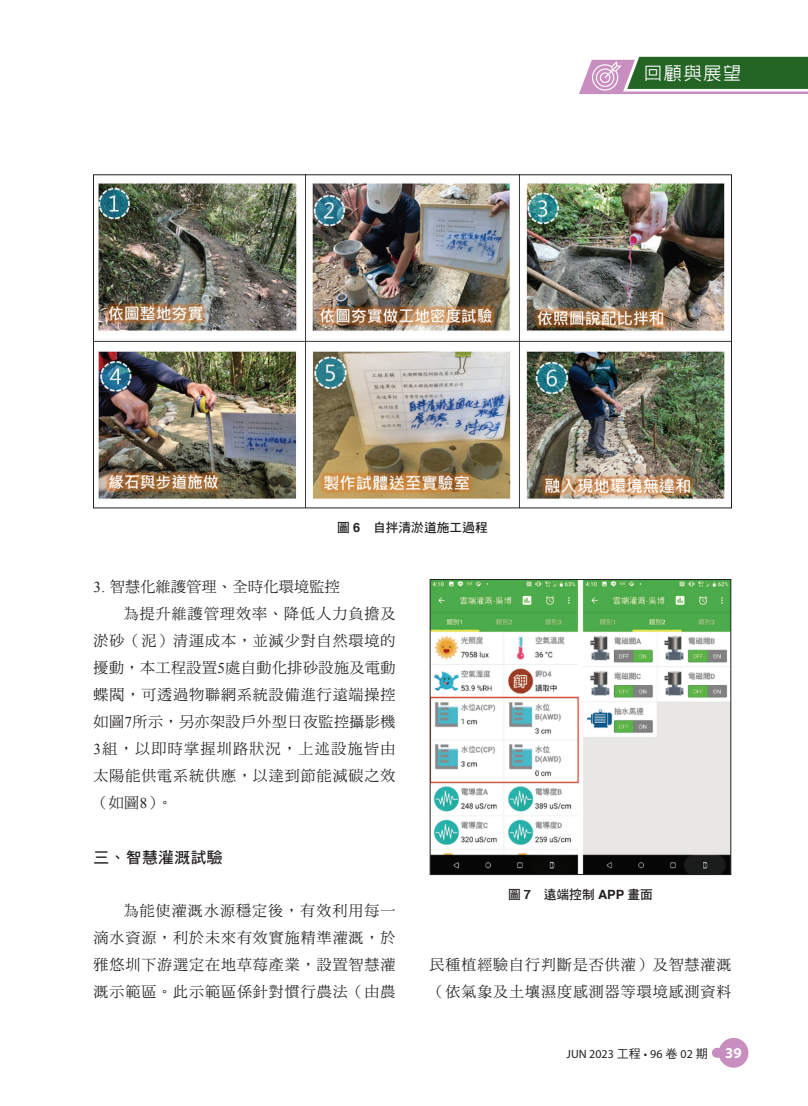
<style>
.page{position:relative;width:808px;height:1106px;background:#fff}
.page>*{position:absolute;margin:0;border:0;box-sizing:border-box;transform-origin:0 0}
.t1{font:500 18px "AR Hei B5";letter-spacing:.1em;color:#fff}
.t2{font:15.75px "DF Hei Std W7";letter-spacing:.03em;color:#231f20}
.t3{font:15px/27px "DF Ming Std W5";letter-spacing:.06em;color:#231f20;text-align:justify}
.t4{font:15px "DF Ming Std W5";letter-spacing:.035em;color:#231f20}
.t5{font:15px "DF Ming Std W5";letter-spacing:.09em;color:#231f20}
.t6{font:15px "DF Ming Std W5";letter-spacing:.025em;color:#231f20}
.t7{font:12.75px "DF Hei Std W7";color:#231f20}
.t8{font:12px "Myriad Pro";color:#231f20}
.s1{font-family:"Helvetica";font-weight:700}
.s2{font-family:"Times New Roman"}
.s3{font-family:"DF Hei Std W5"}
.s4{font-weight:700;font-size:15px;color:#fff}
</style>
<div class="page">
<svg style="left:579px;top:57px;width:229px;height:37px;background:#638262"></svg>
<div style="left:719px;top:1037px;width:29px;height:30px;background:#c78ebf;border-radius:50%"></div>
<div style="left:712px;top:1047px;width:26px;height:10px;background:#c78ebf;border-radius:5px"></div>
<img style="left:95px;top:176px;width:635px;height:330px">
<img style="left:432px;top:581px;width:297px;height:292px">
<div style="left:430px;top:579px;width:301px;height:296px;border:1px solid #231f20"></div>
<p class="t1" style="left:644px;top:64px;width:99px">回顧與展望</p>
<p class="t7" style="left:337px;top:520px;width:152px">圖 <span class="s1">6</span>　自拌清淤道施工過程</p>
<p class="t6" style="left:94px;top:578px;width:248px"><span class="s2">3.</span> 智慧化維護管理、全時化環境監控</p>
<p class="t3" style="left:124px;top:600px;width:273px">為提升維護管理效率、降低人力負擔及</p>
<p class="t3" style="left:94px;top:627px;width:303px">淤砂（泥）清運成本，並減少對自然環境的</p>
<p class="t4" style="left:94px;top:659px;width:303px">擾動，本工程設置<span class="s2">5</span>處自動化排砂設施及電動</p>
<p class="t3" style="left:94px;top:681px;width:303px">蝶閥，可透過物聯網系統設備進行遠端操控</p>
<p class="t4" style="left:94px;top:713px;width:303px">如圖<span class="s2">7</span>所示，另亦架設戶外型日夜監控攝影機</p>
<p class="t5" style="left:94px;top:740px;width:303px"><span class="s2">3</span>組，以即時掌握圳路狀況，上述設施皆由</p>
<p class="t3" style="left:94px;top:762px;width:303px">太陽能供電系統供應，以達到節能減碳之效</p>
<p class="t3" style="left:94px;top:789px;width:80px">（如圖<span class="s2">8</span>）。</p>
<p class="t2" style="left:94px;top:848px;width:131px">三、智慧灌溉試驗</p>
<p class="t3" style="left:94px;top:897px;width:303px;text-indent:30px">為能使灌溉水源穩定後，有效利用每一滴水資源，利於未來有效實施精準灌溉，於雅悠圳下游選定在地草莓產業，設置智慧灌溉示範區。此示範區係針對慣行農法（由農</p>
<p class="t7" style="left:508px;top:887px;width:146px">圖 <span class="s1">7</span>　遠端控制 <span class="s1">APP</span> 畫面</p>
<p class="t3" style="left:429px;top:951px;width:303px">民種植經驗自行判斷是否供灌）及智慧灌溉（依氣象及土壤濕度感測器等環境感測資料</p>
<p class="t8" style="left:567px;top:1046px;width:177px">JUN 2023 <span class="s3">工程</span> • 96 <span class="s3">卷</span> 02 <span class="s3">期</span> <span class="s4">39</span></p>
</div>
